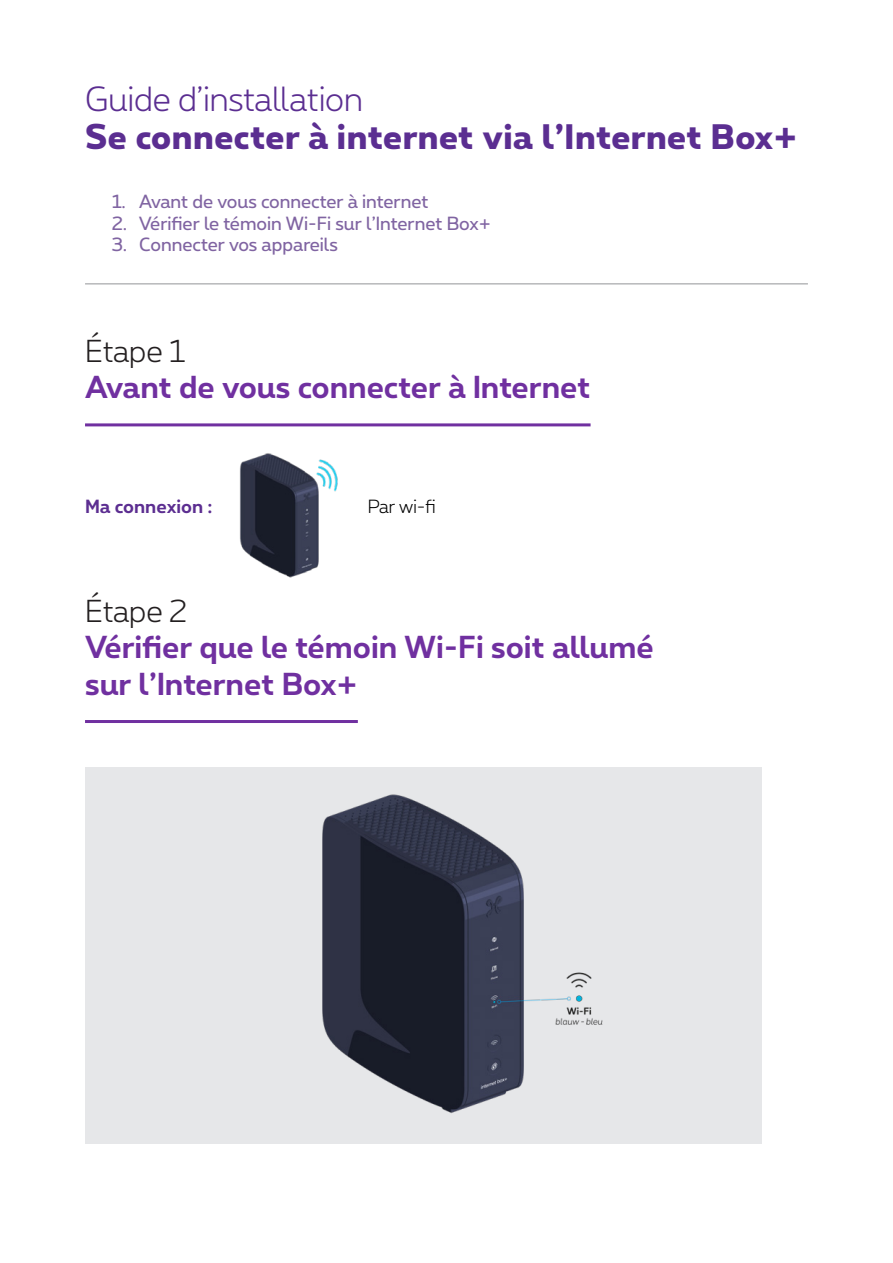
<style>
.page{position:relative;width:893px;height:1263px;background:#fff}
.page>*{position:absolute;margin:0;border:0;box-sizing:border-box;transform-origin:0 0}
.t1{font:800 33px "Proximus";color:#5b2e91}
.t2{font:300 33px "Proximus";color:#5b2e91}
.Heading_1{font:700 30px/36px "Proximus";color:#7030a0}
.Heading_1_light{font:700 30px/36px "Proximus";color:#7030a0}
.t3{font:18px "Proximus";color:#8064a2}
.t4{font:700 18px "Proximus";color:#5c2e91}
.t5{font:300 18px "Proximus";color:#000}
.s1{font-weight:300;color:#231f20}
</style>
<div class="page">
<hr style="left:85px;top:423px;width:506px;height:3px;background:#7030a0">
<hr style="left:85px;top:720px;width:273px;height:3px;background:#7030a0">
<img style="left:239px;top:453px;width:99px;height:125px">
<div style="left:85px;top:767px;width:676px;height:376px;background:#e6e7e9"></div>
<img style="left:322px;top:794px;width:281px;height:319px">
<hr style="left:85px;top:283px;width:723px;height:1px;background:#939598">
<p class="t2" style="left:85px;top:77px;width:279px">Guide d’installation</p>
<p class="t1" style="left:85px;top:113px;width:714px">Se connecter à internet via l’Internet Box+</p>
<p class="t3" style="left:112px;top:189px;width:318px">1. Avant de vous connecter à internet</p>
<p class="t3" style="left:112px;top:210px;width:380px">2. Vérifier le témoin Wi-Fi sur l’Internet Box+</p>
<p class="t3" style="left:112px;top:232px;width:227px">3. Connecter vos appareils</p>
<p class="Heading_1_light" style="left:85px;top:330px;width:507px"><span class="s1">Étape 1<br></span>Avant de vous connecter à Internet</p>
<p class="t4" style="left:85px;top:493px;width:129px">Ma connexion :</p>
<p class="t5" style="left:368px;top:494px;width:69px">Par wi-fi</p>
<p class="Heading_1" style="left:85px;top:591px;width:570px"><span class="s1">Étape 2<br></span>Vérifier que le témoin Wi-Fi soit allumé sur l’Internet Box+</p>
</div>
